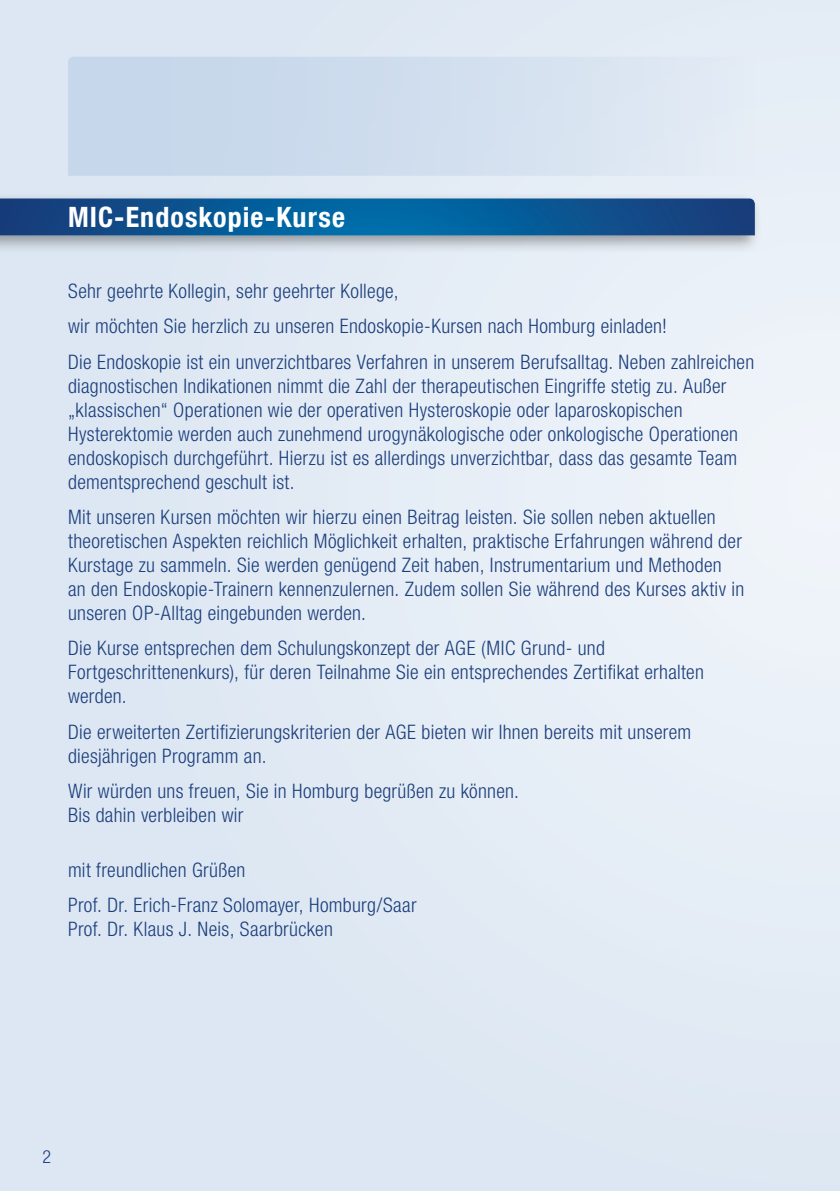
<style>
.page{position:relative;width:840px;height:1191px;background:#fff}
.page>*{position:absolute;margin:0;border:0;box-sizing:border-box;transform-origin:0 0}
.t1{font:700 condensed 28px "KS Helvetica Neue";letter-spacing:.04em;color:#fff}
.t2{font:300 condensed 20px/24px "KS Helvetica Neue";letter-spacing:.015em;color:#1b3e7c}
.t3{font:300 condensed 18px "KS Helvetica Neue";color:#1b3e7c}
</style>
<div class="page">
<div style="left:0;top:0;width:839px;height:1191px;background:#e1eaf4"></div>
<svg style="left:68px;top:57px;width:491px;height:119px;fill:#cbdaec"></svg>
<div style="left:0;top:192px;width:760px;height:61px;background:#1d1d1b;opacity:.4"></div>
<svg style="left:0;top:198px;width:754px;height:37px;background:#0c5693"></svg>
<h1 class="t1" style="left:68px;top:200px;width:278px">MIC-Endoskopie-Kurse</h1>
<p class="t2" style="left:68px;top:273px;width:687px;line-height:35.4px">Sehr geehrte Kollegin, sehr geehrter Kollege,<br>wir möchten Sie herzlich zu unseren Endoskopie-Kursen nach Homburg einladen!<br>Die Endoskopie ist ein unverzichtbares Verfahren in unserem Berufsalltag. Neben zahlreichen</p>
<p class="t2" style="left:68px;top:373px;width:671px">diagnostischen Indikationen nimmt die Zahl der therapeutischen Eingriffe stetig zu. Außer „klassischen“ Operationen wie der operativen Hysteroskopie oder laparoskopischen Hysterektomie werden auch zunehmend urogynäkologische oder onkologische Operationen endoskopisch durchgeführt. Hierzu ist es allerdings unverzichtbar, dass das gesamte Team dementsprechend geschult ist.</p>
<p class="t2" style="left:68px;top:505px;width:677px">Mit unseren Kursen möchten wir hierzu einen Beitrag leisten. Sie sollen neben aktuellen theoretischen Aspekten reichlich Möglichkeit erhalten, praktische Erfahrungen während der Kurstage zu sammeln. Sie werden genügend Zeit haben, Instrumentarium und Methoden an den Endoskopie-Trainern kennenzulernen. Zudem sollen Sie während des Kurses aktiv in unseren OP-Alltag eingebunden werden.</p>
<p class="t2" style="left:68px;top:636px;width:637px">Die Kurse entsprechen dem Schulungskonzept der AGE (MIC Grund- und<br>Fortgeschrittenenkurs), für deren Teilnahme Sie ein entsprechendes Zertifikat erhalten werden.</p>
<p class="t2" style="left:68px;top:719px;width:624px">Die erweiterten Zertifizierungskriterien der AGE bieten wir Ihnen bereits mit unserem diesjährigen Programm an.</p>
<p class="t2" style="left:68px;top:779px;width:452px">Wir würden uns freuen, Sie in Homburg begrüßen zu können.<br>Bis dahin verbleiben wir</p>
<p class="t2" style="left:68px;top:852px;width:350px;line-height:35.4px">mit freundlichen Grüßen<br>Prof. Dr. Erich-Franz Solomayer, Homburg/Saar</p>
<p class="t2" style="left:68px;top:917px;width:266px">Prof. Dr. Klaus J. Neis, Saarbrücken</p>
<p class="t3" style="left:42px;top:1146px;width:10px">2</p>
</div>
